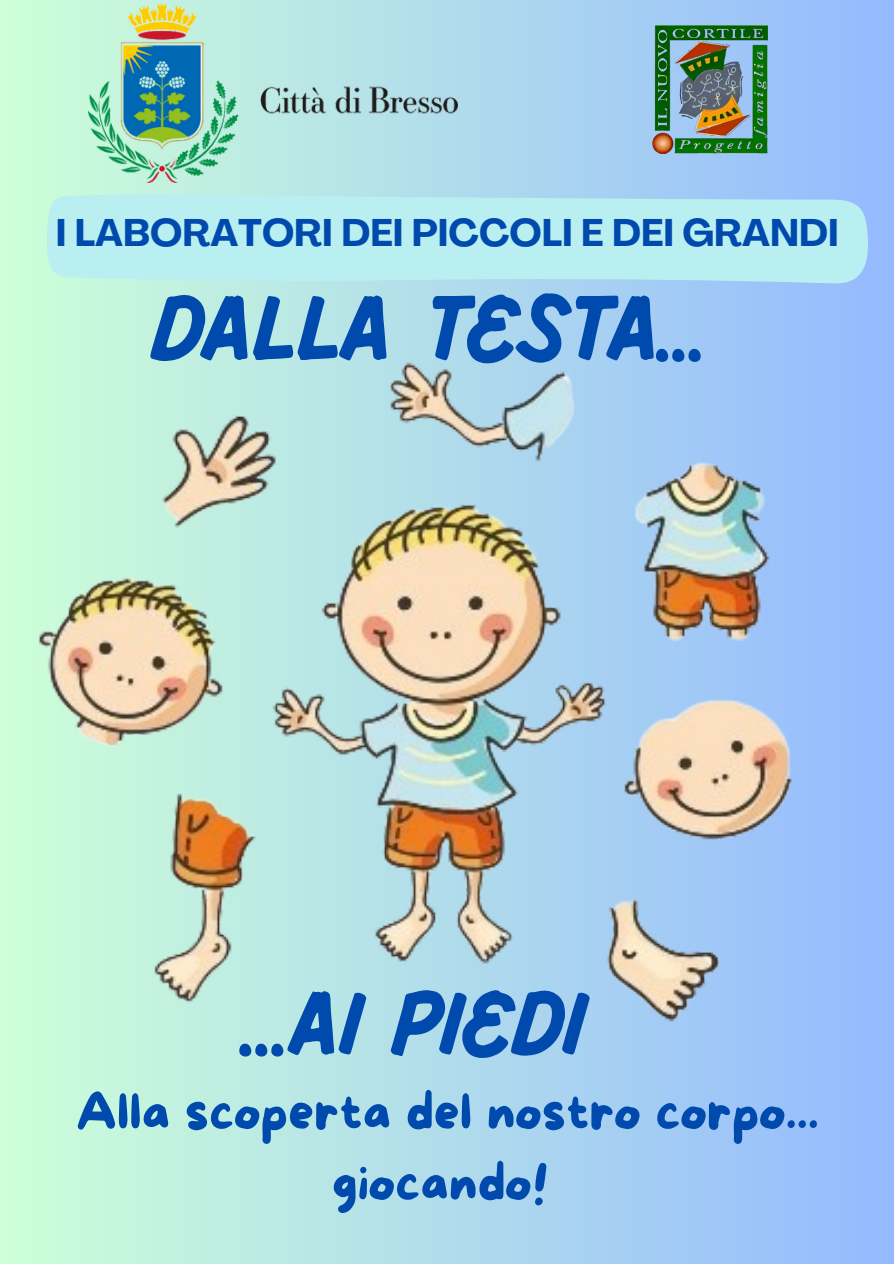
<style>
.page{position:relative;width:894px;height:1264px;background:#fff}
.page>*{position:absolute;margin:0;border:0;box-sizing:border-box;transform-origin:0 0}
.t1{font:700 94.5px "Pluma";color:#004aad}
.t2{font:700 93px "Pluma";color:#004aad}
.t3{font:51px/70.8px "More Sugar";color:#004aad;text-align:center}
.t4{font:700 37.95px "Agrandir";color:#004aad}
</style>
<div class="page">
<div style="left:0;top:0;width:893px;height:1263px;background:linear-gradient(to right,#cdffd8,#94b9ff)"></div>
<img style="left:88px;top:5px;width:369px;height:178px">
<img style="left:652px;top:26px;width:115px;height:127px">
<img style="left:15px;top:354px;width:800px;height:675px">
<svg style="left:46px;top:191px;width:821px;height:92px;background:#b8ecf0"></svg>
<h1 class="t4" style="left:56px;top:217px;width:784px">I LABORATORI DEI PICCOLI E DEI GRANDI</h1>
<p class="t1" style="left:154px;top:288px;width:557px">DALLA TESTA...</p>
<p class="t2" style="left:244px;top:983px;width:343px">...AI PIEDI</p>
<h1 class="t3" style="left:76px;top:1079px;width:744px">Alla scoperta del nostro corpo... giocando!</h1>
</div>
